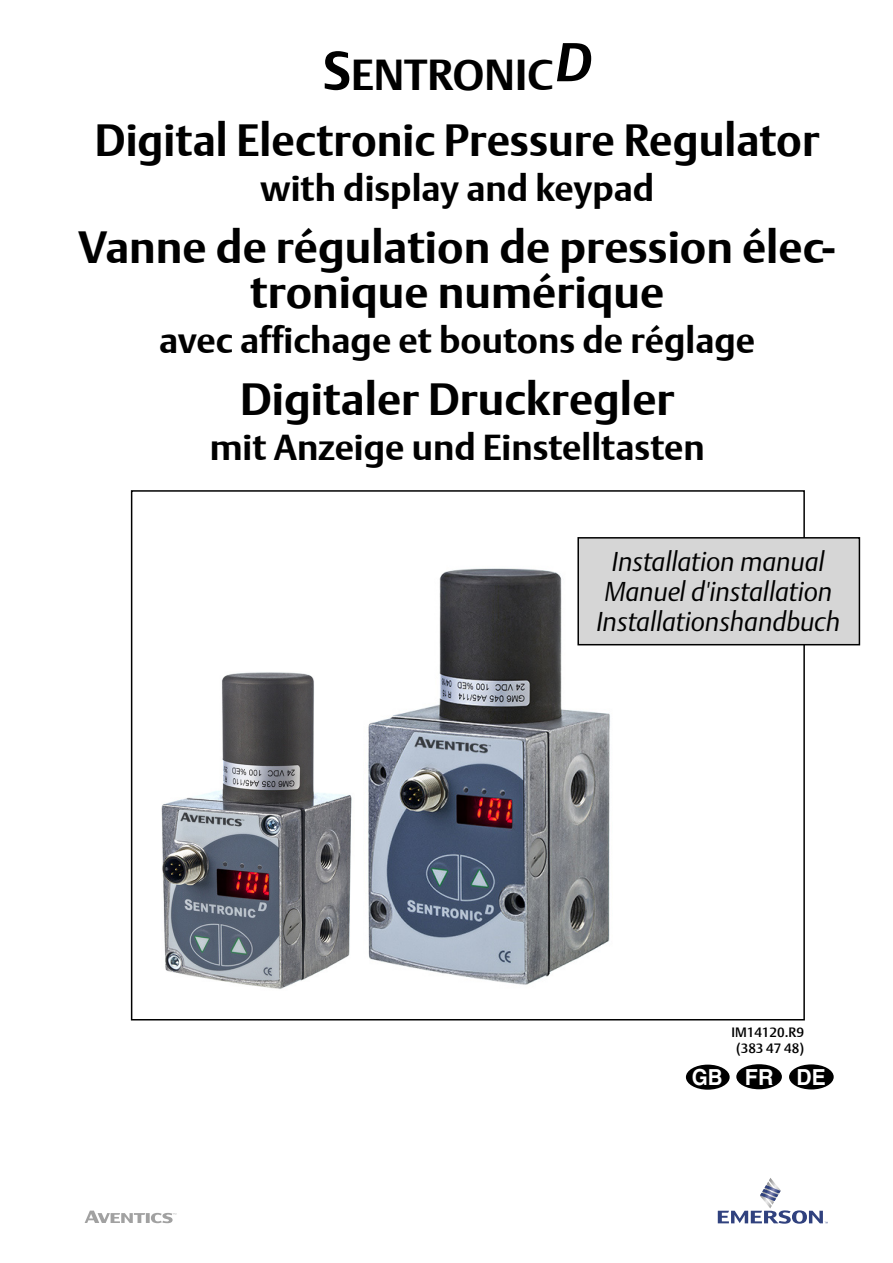
<style>
.page{position:relative;width:893px;height:1263px;background:#fff}
.page>*{position:absolute;margin:0;border:0;box-sizing:border-box;transform-origin:0 0}
.t1{font:700 45px/45px "DTL Argo T";color:#000;text-align:center}
.t2{font:43.2px "DTL Argo T Bold SC800";color:#000}
.t3{font:700 36px "DTL Argo T";color:#000}
.t4{font:italic 300 27px/29.8px "DTL Argo T";letter-spacing:-.005em;color:#000;text-align:center}
.t5{font:700 22.05px "Helvetica";color:#fff;scale:.93 1}
.t6{font:500 13.5px/16.2px "DTL Argo T";color:#000;text-align:center}
.s1{font-size:54px}
</style>
<div class="page">
<div style="left:578px;top:538px;width:281px;height:107px;background:#d6d6d6"></div>
<div style="left:577px;top:537px;width:283px;height:108px;border:2px solid #000"></div>
<div style="left:686px;top:1064px;width:44px;height:26px;background:#000;border-radius:50%"></div>
<div style="left:736px;top:1064px;width:46px;height:25px;background:#000;border-radius:50%"></div>
<div style="left:789px;top:1064px;width:45px;height:25px;background:#000;border-radius:50%"></div>
<svg style="left:718px;top:1178px;width:110px;height:45px"></svg>
<svg style="left:85px;top:1210px;width:91px;height:13px"></svg>
<img style="left:130px;top:662px;width:133px;height:337px">
<img style="left:263px;top:555px;width:444px;height:434px">
<p class="t2" style="left:323px;top:49px;width:270px"><span class="s1">S</span>ENTRONIC<sup>D</sup></p>
<p class="t1" style="left:95px;top:117px;width:726px">Digital Electronic Pressure Regulator</p>
<p class="t3" style="left:260px;top:167px;width:395px">with display and keypad</p>
<p class="t1" style="left:78px;top:224px;width:760px">Vanne de régulation de pression élec&shy;tronique numérique</p>
<p class="t3" style="left:159px;top:319px;width:598px">avec affichage et boutons de réglage</p>
<p class="t1" style="left:240px;top:376px;width:436px">Digitaler Druckregler</p>
<p class="t3" style="left:210px;top:426px;width:497px">mit Anzeige und Einstelltasten</p>
<p class="t4" style="left:596px;top:547px;width:245px">Installation manual<br>Manuel d'installation<br>Installationshandbuch</p>
<p class="t6" style="left:731px;top:1024px;width:74px">IM14120.R9 (383 47 48)</p>
<p class="t5" style="left:692px;top:1064px;width:145px">GB FR DE</p>
</div>
